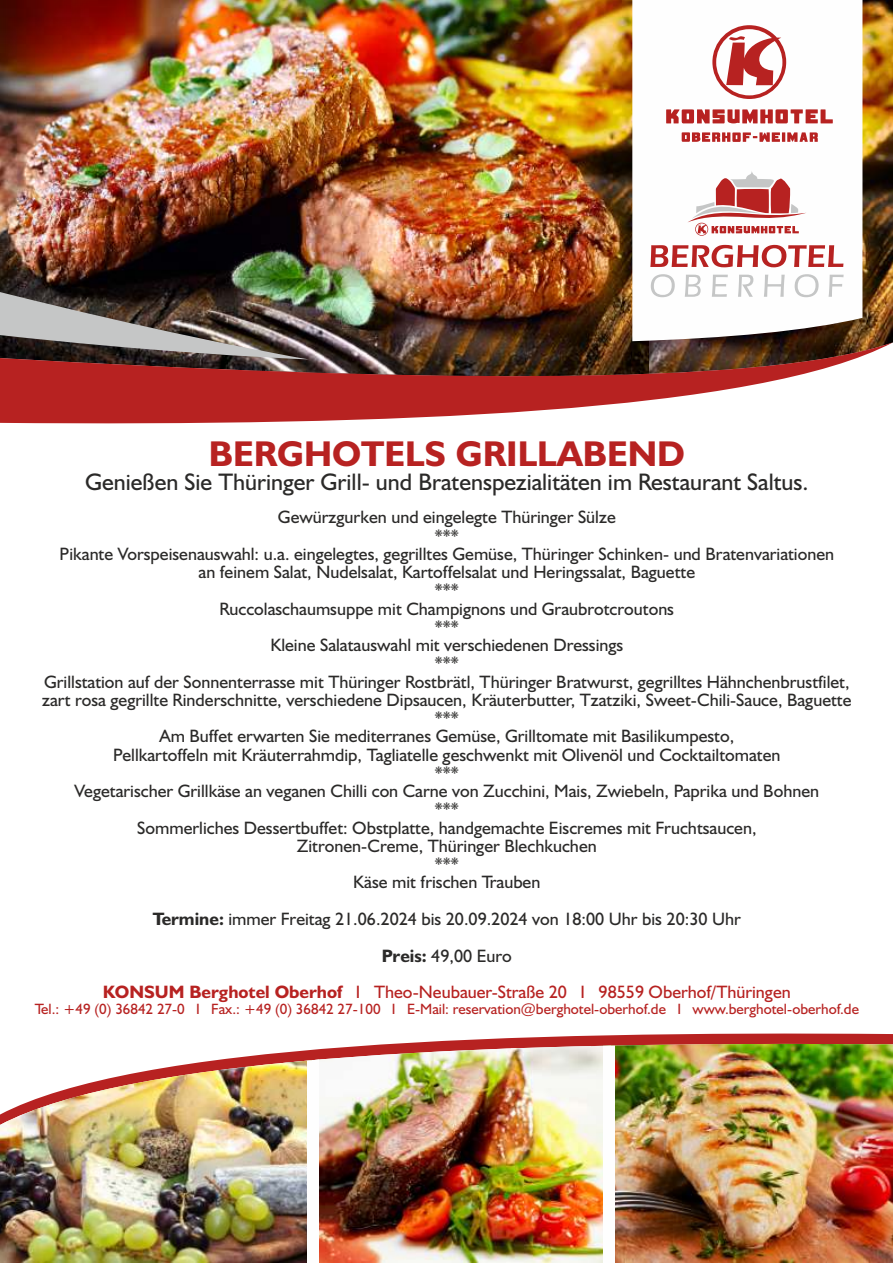
<style>
.page{position:relative;width:893px;height:1263px;background:#fff}
.page>*{position:absolute;margin:0;border:0;box-sizing:border-box;transform-origin:0 0}
.t1{font:700 36px "Humanist 521 BT";color:#b72221}
.t2{font:24px "Humanist 521 BT";color:#2b2a29}
.t3{font:18px/18.3px "Humanist 521 BT";color:#2b2a29;text-align:center}
.t4{font:15px "Humanist 521 BT";color:#b72221}
.s1{font-weight:700}
.s2{font-weight:700;color:#b72221}
.s3{color:#b72221}
</style>
<div class="page">
<img style="left:649px;top:0;width:244px;height:342px">
<img style="left:0;top:0;width:649px;height:342px">
<img style="left:0;top:292px;width:309px;height:50px">
<svg style="left:0;top:342px;width:893px;height:82px;fill:#b72221"></svg>
<svg style="left:443px;top:1033px;width:450px;height:8px;fill:#b72221"></svg>
<img style="left:592px;top:1042px;width:301px;height:221px">
<img style="left:281px;top:1043px;width:322px;height:220px">
<img style="left:0;top:1053px;width:307px;height:210px">
<div style="left:307px;top:1049px;width:12px;height:214px;background:#fefefe"></div>
<div style="left:603px;top:1041px;width:12px;height:222px;background:#fefefe"></div>
<svg style="left:632px;top:0;width:230px;height:341px"></svg>
<svg style="left:650px;top:245px;width:193px;height:22px"></svg>
<svg style="left:651px;top:274px;width:193px;height:23px"></svg>
<svg style="left:687px;top:170px;width:119px;height:66px"></svg>
<svg style="left:666px;top:109px;width:167px;height:15px"></svg>
<svg style="left:682px;top:132px;width:136px;height:10px"></svg>
<svg style="left:712px;top:25px;width:74px;height:74px"></svg>
<h1 class="t1" style="left:209px;top:439px;width:478px">BERGHOTELS GRILLABEND</h1>
<h2 class="t2" style="left:85px;top:472px;width:725px">Genießen Sie Thüringer Grill- und Bratenspezialitäten im Restaurant Saltus.</h2>
<p class="t3" style="left:42px;top:509px;width:811px">Gewürzgurken und eingelegte Thüringer Sülze<br>***<br>Pikante Vorspeisenauswahl: u.a. eingelegtes, gegrilltes Gemüse, Thüringer Schinken- und Bratenvariationen<br>an feinem Salat, Nudelsalat, Kartoffelsalat und Heringssalat, Baguette<br>***<br>Ruccolaschaumsuppe mit Champignons und Graubrotcroutons<br>***<br>Kleine Salatauswahl mit verschiedenen Dressings<br>***<br>Grillstation auf der Sonnenterrasse mit Thüringer Rostbrätl, Thüringer Bratwurst, gegrilltes Hähnchenbrustfilet, zart rosa gegrillte Rinderschnitte, verschiedene Dipsaucen, Kräuterbutter, Tzatziki, Sweet-Chili-Sauce, Baguette ***<br>Am Buffet erwarten Sie mediterranes Gemüse, Grilltomate mit Basilikumpesto,<br>Pellkartoffeln mit Kräuterrahmdip, Tagliatelle geschwenkt mit Olivenöl und Cocktailtomaten<br>***<br>Vegetarischer Grillkäse an veganen Chilli con Carne von Zucchini, Mais, Zwiebeln, Paprika und Bohnen<br>***<br>Sommerliches Dessertbuffet: Obstplatte, handgemachte Eiscremes mit Fruchtsaucen,<br>Zitronen-Creme, Thüringer Blechkuchen<br>***<br>Käse mit frischen Trauben</p>
<p class="t3" style="left:103px;top:902px;width:689px;line-height:36.6px"><span class="s1">Termine:</span> immer Freitag 21.06.2024 bis 20.09.2024 von 18:00 Uhr bis 20:30 Uhr<br><span class="s1">Preis:</span> 49,00 Euro<br><span class="s2">KONSUM Berghotel Oberhof</span> <span class="s3">I Theo-Neubauer-Straße 20 I 98559 Oberhof/Thüringen</span></p>
<p class="t4" style="left:35px;top:1002px;width:826px">Tel.: +49 (0) 36842 27-0 I Fax.: +49 (0) 36842 27-100 I E-Mail: reservation@berghotel-oberhof.de I www.berghotel-oberhof.de</p>
</div>
